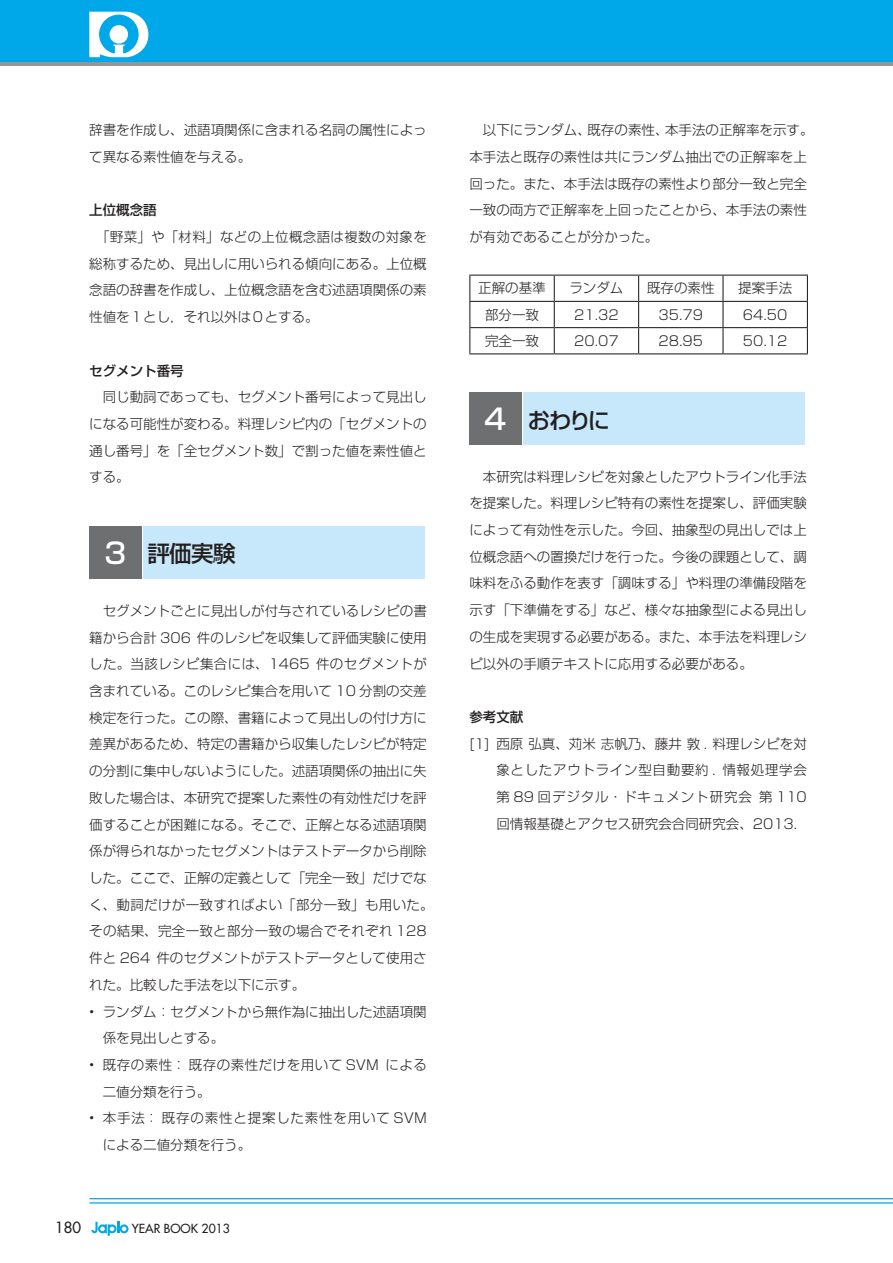
<style>
.page{position:relative;width:893px;height:1263px;background:#fff}
.page>*{position:absolute;margin:0;border:0;box-sizing:border-box;transform-origin:0 0}
.t1{font:500 22.5px "Shin Go Pro";letter-spacing:-.035em;color:#231f20}
.t2{font:500 15px "Futura Std";color:#231f20}
.t3{font:300 13.5px/26.7px "Shin Go Pr 5";color:#231f20}
.t4{font:300 13.5px/26.7px "Shin Go Pro";color:#231f20;text-align:justify}
.t5{font:300 13.5px/26.7px "Shin Go Pr 5";letter-spacing:.06em;color:#231f20}
.t6{font:300 13.5px/26.7px "Shin Go Pr 5";letter-spacing:.035em;color:#231f20}
.t7{font:500 13.5px "Shin Go Pr 5";color:#231f20}
.t8{font:500 12.15px "Futura Std";color:#231f20}
.s1{font-family:"Shin Go Pr 5";font-size:28.5px;color:#fff}
</style>
<div class="page">
<svg style="left:91px;top:1222px;width:38px;height:14px"></svg>
<hr style="left:0;top:62px;width:893px;height:4px;background:#949698">
<div style="left:0;top:0;width:893px;height:62px;background:#00a8ea"></div>
<svg style="left:89px;top:12px;width:59px;height:45px"></svg>
<hr style="left:90px;top:1198px;width:803px;height:1px;background:#00a8ea">
<hr style="left:90px;top:1202px;width:803px;height:1px;background:#00a8ea">
<hr style="left:469px;top:275px;width:85px;height:1px;background:#231f20">
<hr style="left:554px;top:275px;width:85px;height:1px;background:#231f20">
<hr style="left:639px;top:275px;width:84px;height:1px;background:#231f20">
<hr style="left:723px;top:275px;width:85px;height:1px;background:#231f20">
<hr style="left:469px;top:301px;width:85px;height:1px;background:#231f20">
<hr style="left:554px;top:301px;width:85px;height:1px;background:#231f20">
<hr style="left:639px;top:301px;width:84px;height:1px;background:#231f20">
<hr style="left:723px;top:301px;width:85px;height:1px;background:#231f20">
<hr style="left:469px;top:327px;width:85px;height:1px;background:#231f20">
<svg style="left:469px;top:276px;width:1px;height:77px"></svg>
<hr style="left:554px;top:327px;width:85px;height:1px;background:#231f20">
<svg style="left:554px;top:276px;width:1px;height:77px"></svg>
<hr style="left:639px;top:327px;width:84px;height:1px;background:#231f20">
<svg style="left:638px;top:276px;width:1px;height:77px"></svg>
<hr style="left:723px;top:327px;width:85px;height:1px;background:#231f20">
<svg style="left:722px;top:276px;width:1px;height:77px"></svg>
<svg style="left:807px;top:276px;width:1px;height:77px"></svg>
<hr style="left:469px;top:353px;width:85px;height:1px;background:#231f20">
<hr style="left:554px;top:353px;width:85px;height:1px;background:#231f20">
<hr style="left:639px;top:353px;width:84px;height:1px;background:#231f20">
<hr style="left:723px;top:353px;width:85px;height:1px;background:#231f20">
<div style="left:89px;top:526px;width:52px;height:52px;background:#6d6f71"></div>
<div style="left:143px;top:526px;width:282px;height:52px;background:#c7e7fa"></div>
<div style="left:469px;top:393px;width:52px;height:52px;background:#6d6f71"></div>
<div style="left:523px;top:393px;width:282px;height:52px;background:#c7e7fa"></div>
<p class="t3" style="left:89px;top:115px;width:339px">辞書を作成し、述語項関係に含まれる名詞の属性によって異なる素性値を与える。</p>
<p class="t7" style="left:89px;top:199px;width:69px">上位概念語</p>
<p class="t3" style="left:89px;top:222px;width:339px;text-align:justify;text-indent:7px">「野菜」や「材料」などの上位概念語は複数の対象を総称するため、見出しに用いられる傾向にある。上位概念語の辞書を作成し、上位概念語を含む述語項関係の素性値を１とし，それ以外は０とする。</p>
<p class="t7" style="left:89px;top:359px;width:96px">セグメント番号</p>
<p class="t3" style="left:89px;top:382px;width:339px;text-align:justify;text-indent:14px">同じ動詞であっても、セグメント番号によって見出しになる可能性が変わる。料理レシピ内の「セグメントの通し番号」を「全セグメント数」で割った値を素性値とする。</p>
<h1 class="t1" style="left:105px;top:535px;width:133px"><span class="s1">3</span> 評価実験</h1>
<p class="t3" style="left:89px;top:596px;width:346px;text-indent:14px">セグメントごとに見出しが付与されているレシピの書籍から合計 306 件のレシピを収集して評価実験に使用した。当該レシピ集合には、1465 件のセグメントが含まれている。このレシピ集合を用いて 10 分割の交差検定を行った。この際、書籍によって見出しの付け方に差異があるため、特定の書籍から収集したレシピが特定の分割に集中しないようにした。述語項関係の抽出に失敗した場合は、本研究で提案した素性の有効性だけを評価することが困難になる。そこで、正解となる述語項関係が得られなかったセグメントはテストデータから削除した。ここで、正解の定義として「完全一致」だけでなく、動詞だけが一致すればよい「部分一致」も用いた。その結果、完全一致と部分一致の場合でそれぞれ 128件と 264 件のセグメントがテストデータとして使用された。比較した手法を以下に示す。</p>
<p class="t3" style="left:103px;top:997px;width:325px;text-indent:-13px">• ランダム：セグメントから無作為に抽出した述語項関係を見出しとする。</p>
<p class="t6" style="left:103px;top:1050px;width:326px;text-indent:-13px">• 既存の素性： 既存の素性だけを用いて SVM による二値分類を行う。</p>
<p class="t5" style="left:103px;top:1103px;width:325px;text-indent:-13px">• 本手法： 既存の素性と提案した素性を用いて SVMによる二値分類を行う。</p>
<p class="t2" style="left:55px;top:1218px;width:28px">180</p>
<p class="t8" style="left:132px;top:1221px;width:100px">YEAR BOOK 2013</p>
<p class="t3" style="left:469px;top:116px;width:346px;text-indent:14px">以下にランダム、既存の素性、本手法の正解率を示す。本手法と既存の素性は共にランダム抽出での正解率を上回った。また、本手法は既存の素性より部分一致と完全一致の両方で正解率を上回ったことから、本手法の素性が有効であることが分かった。</p>
<p class="t4" style="left:478px;top:273px;width:69px">正解の基準</p>
<p class="t4" style="left:569px;top:273px;width:55px">ランダム</p>
<p class="t4" style="left:647px;top:273px;width:69px">既存の素性</p>
<p class="t4" style="left:738px;top:273px;width:55px">提案手法</p>
<p class="t4" style="left:485px;top:299px;width:55px">部分一致</p>
<p class="t4" style="left:574px;top:299px;width:46px">21.32</p>
<p class="t4" style="left:659px;top:299px;width:46px">35.79</p>
<p class="t4" style="left:743px;top:299px;width:46px">64.50</p>
<p class="t4" style="left:485px;top:326px;width:55px">完全一致</p>
<p class="t4" style="left:574px;top:326px;width:46px">20.07</p>
<p class="t4" style="left:659px;top:326px;width:46px">28.95</p>
<p class="t4" style="left:743px;top:326px;width:46px">50.12</p>
<h1 class="t1" style="left:485px;top:402px;width:127px"><span class="s1">4</span> おわりに</h1>
<p class="t3" style="left:469px;top:462px;width:339px;text-align:justify;text-indent:14px">本研究は料理レシピを対象としたアウトライン化手法を提案した。料理レシピ特有の素性を提案し、評価実験によって有効性を示した。今回、抽象型の見出しでは上位概念語への置換だけを行った。今後の課題として、調味料をふる動作を表す「調味する」や料理の準備段階を示す「下準備をする」など、様々な抽象型による見出しの生成を実現する必要がある。また、本手法を料理レシピ以外の手順テキストに応用する必要がある。</p>
<p class="t7" style="left:469px;top:706px;width:55px">参考文献</p>
<p class="t4" style="left:496px;top:728px;width:312px;text-indent:-27px">[1] 西原弘真、苅米志帆乃、藤井敦 . 料理レシピを対象としたアウトライン型自動要約 . 情報処理学会第 89 回デジタル・ドキュメント研究会第 110回情報基礎とアクセス研究会合同研究会、2013.</p>
</div>
